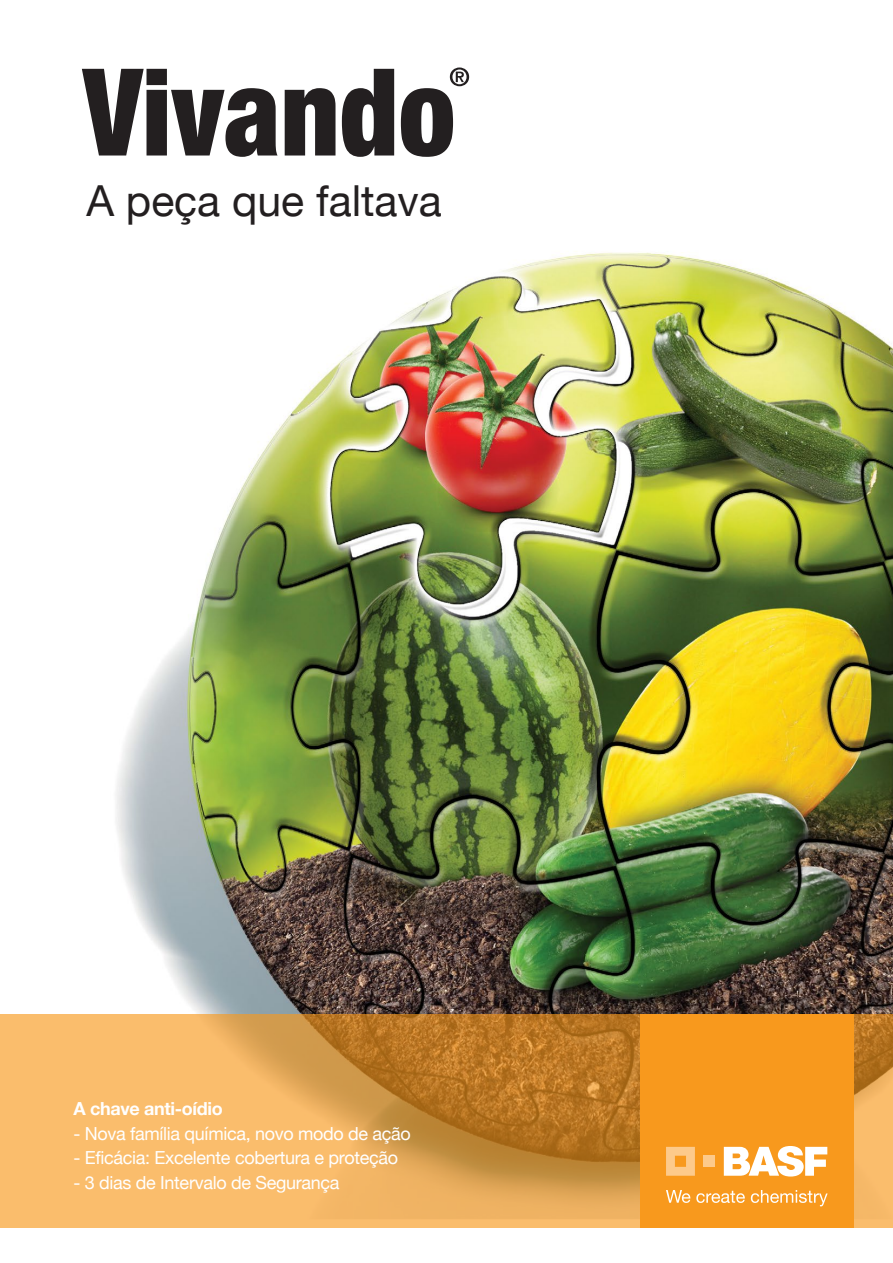
<style>
.page{position:relative;width:893px;height:1263px;background:#fff}
.page>*{position:absolute;margin:0;border:0;box-sizing:border-box;transform-origin:0 0}
.t1{font:900 condensed 121.35px "Helvetica Neue";color:#231f20;scale:.93 1}
.t2{font:42.75px "Helvetica Neue";color:#231f20}
.t3{font:18px "Helvetica Neue";letter-spacing:-.02em;color:#fff}
.t4{font:700 18px "Helvetica Neue";letter-spacing:-.02em;color:#fff}
</style>
<div class="page">
<img style="left:116px;top:252px;width:777px;height:762px">
<svg style="left:0;top:1014px;width:893px;height:213px;background:#e0a352"></svg>
<div style="left:640px;top:1014px;width:214px;height:213px;background:#f8991d"></div>
<svg style="left:724px;top:1146px;width:103px;height:30px"></svg>
<svg style="left:666px;top:1147px;width:29px;height:29px"></svg>
<div style="left:704px;top:1156px;width:11px;height:11px;background:#fdca8b"></div>
<svg style="left:666px;top:1190px;width:24px;height:13px"></svg>
<svg style="left:696px;top:1191px;width:49px;height:12px"></svg>
<svg style="left:751px;top:1190px;width:77px;height:16px"></svg>
<svg style="left:450px;top:68px;width:19px;height:18px"></svg>
<h1 class="t1" style="left:83px;top:12px;width:402px">Vivando</h1>
<h2 class="t2" style="left:86px;top:170px;width:357px">A peça que faltava</h2>
<p class="t4" style="left:73px;top:1095px;width:151px">A chave anti-oídio</p>
<p class="t3" style="left:73px;top:1120px;width:339px">- Nova família química, novo modo de ação</p>
<p class="t3" style="left:73px;top:1145px;width:326px">- Eficácia: Excelente cobertura e proteção</p>
<p class="t3" style="left:73px;top:1170px;width:268px">- 3 dias de Intervalo de Segurança</p>
</div>
